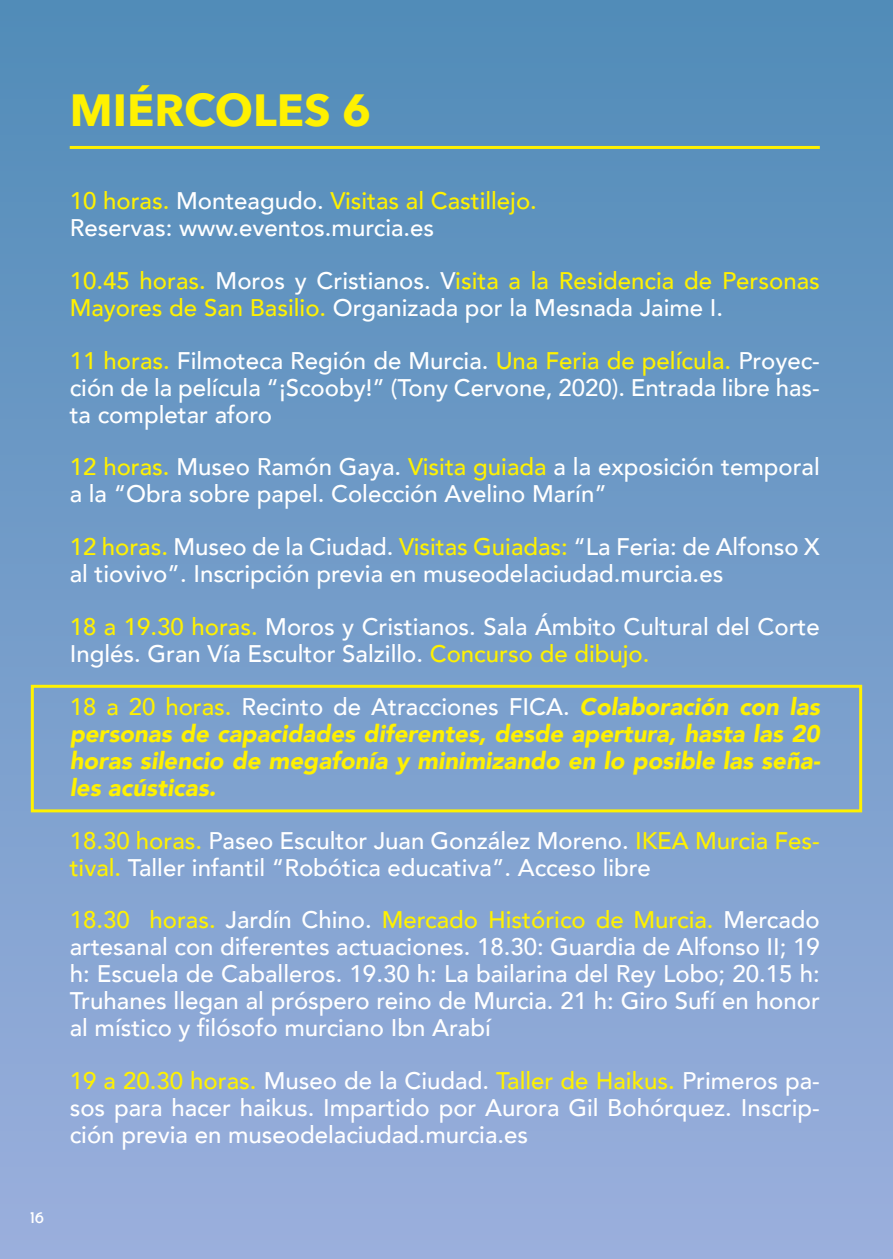
<style>
.page{position:relative;width:893px;height:1259px;background:#fff}
.page>*{position:absolute;margin:0;border:0;box-sizing:border-box;transform-origin:0 0}
.t1{font:700 45px "Avenir Next";color:#fff101}
.t2{font:500 24px/27px "Avenir";color:#fff}
.t3{font:italic 900 24px/27px "Avenir";color:#fff101;text-align:justify}
.t4{font:500 24px/27px "Avenir";color:#fff101}
.t5{font:700 15px "Cherione";color:#fff}
.s1{color:#fff101}
.s2{color:#fff}
.s3{font-weight:500;font-style:normal}
.s4{font-weight:500;font-style:normal;color:#fff}
</style>
<div class="page">
<div style="left:0;top:0;width:893px;height:1259px;background:linear-gradient(to bottom,#518cb8,#9bafdd)"></div>
<hr style="left:70px;top:146px;width:750px;height:3px;background:#fff101">
<div style="left:31px;top:685px;width:831px;height:127px;border:3px solid #fff101"></div>
<p class="t5" style="left:30px;top:1206px;width:16px">16</p>
<p class="t1" style="left:70px;top:71px;width:303px">MIÉRCOLES 6</p>
<p class="t2" style="left:70px;top:186px;width:469px"><span class="s1">10 horas.</span> Monteagudo. <span class="s1">Visitas al Castillejo.<br></span>Reservas: www.eventos.murcia.es</p>
<p class="t4" style="left:70px;top:266px;width:752px">10.45 horas. <span class="s2">Moros y Cristianos. V</span>isita a la Residencia de Personas<br>Mayores de San Basilio. <span class="s2">Organizada por la Mesnada Jaime I.</span></p>
<p class="t2" style="left:70px;top:345px;width:752px;text-align:justify"><span class="s1">11 horas.</span> Filmoteca Región de Murcia. <span class="s1">Una Feria de película.</span> Proyec&shy;ción de la película “¡Scooby!” (Tony Cervone, 2020). Entrada libre has&shy;ta completar aforo</p>
<p class="t2" style="left:70px;top:452px;width:752px"><span class="s1">12 horas.</span> Museo Ramón Gaya. <span class="s1">Visita guiada</span> a la exposición temporal a la “Obra sobre papel. Colección Avelino Marín”</p>
<p class="t2" style="left:70px;top:532px;width:752px"><span class="s1">12 horas.</span> Museo de la Ciudad. <span class="s1">Visitas Guiadas:</span> “La Feria: de Alfonso X al tiovivo”. Inscripción previa en museodelaciudad.murcia.es</p>
<p class="t2" style="left:70px;top:612px;width:752px"><span class="s1">18 a 19.30 horas.</span> Moros y Cristianos. Sala Ámbito Cultural del Corte<br>Inglés. Gran Vía Escultor Salzillo. <span class="s1">Concurso de dibujo.</span></p>
<p class="t3" style="left:70px;top:693px;width:752px"><span class="s3">18 a 20 horas.</span> <span class="s4">Recinto de Atracciones FICA.</span> Colaboración con las personas de capacidades diferentes, desde apertura, hasta las 20 horas silencio de megafonía y minimizando en lo posible las seña&shy;les acústicas.</p>
<p class="t2" style="left:70px;top:825px;width:752px"><span class="s1">18.30 horas.</span> Paseo Escultor Juan González Moreno. <span class="s1">IKEA Murcia Fes&shy;tival.</span> Taller infantil “Robótica educativa”. Acceso libre</p>
<p class="t2" style="left:70px;top:905px;width:752px;text-align:justify"><span class="s1">18.30 horas.</span> Jardín Chino. <span class="s1">Mercado Histórico de Murcia.</span> Mercado artesanal con diferentes actuaciones. 18.30: Guardia de Alfonso II; 19 h: Escuela de Caballeros. 19.30 h: La bailarina del Rey Lobo; 20.15 h:<br>Truhanes llegan al próspero reino de Murcia. 21 h: Giro Sufí en honor al místico y filósofo murciano Ibn Arabí</p>
<p class="t2" style="left:70px;top:1066px;width:752px;text-align:justify"><span class="s1">19 a 20.30 horas.</span> Museo de la Ciudad. <span class="s1">Taller de Haikus.</span> Primeros pa&shy;sos para hacer haikus. Impartido por Aurora Gil Bohórquez. Inscrip&shy;ción previa en museodelaciudad.murcia.es</p>
</div>
